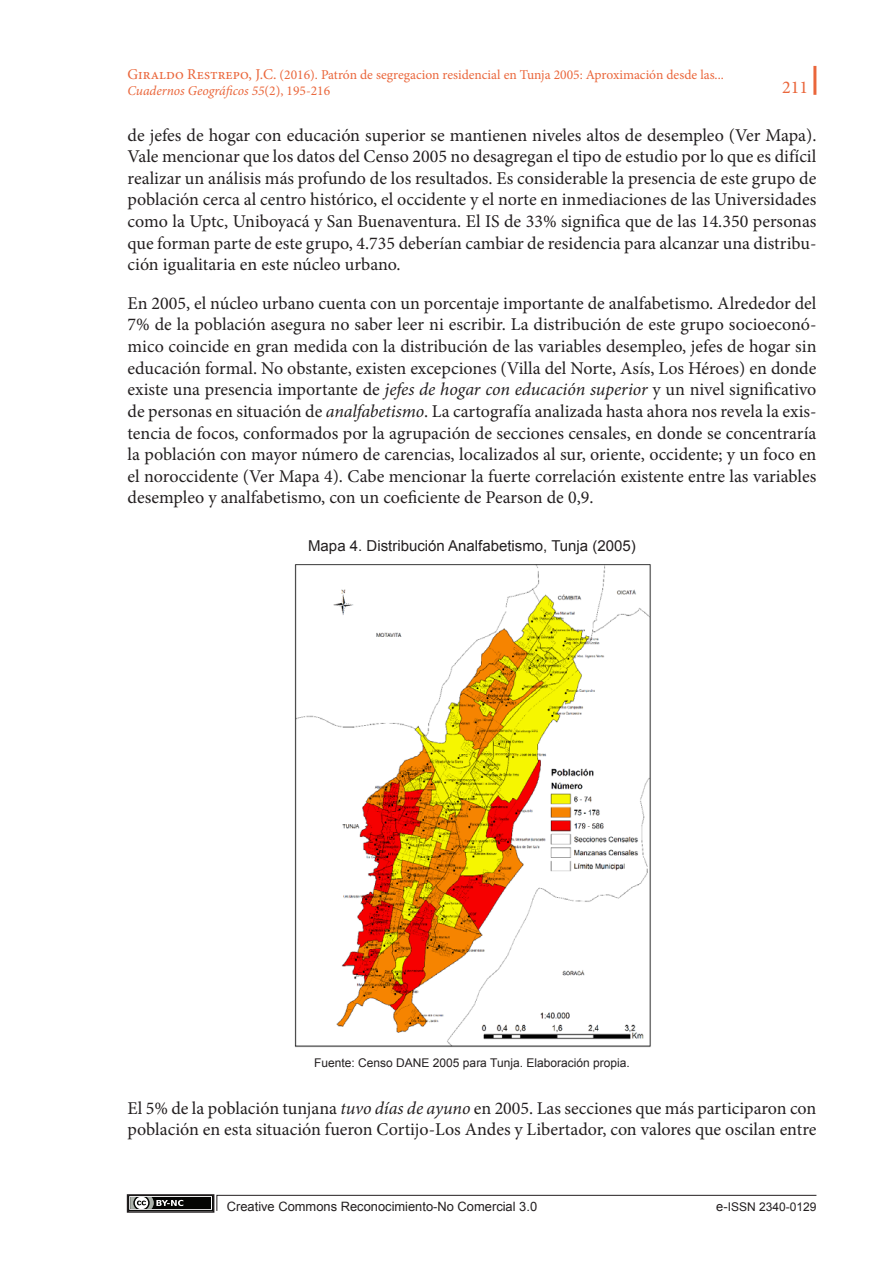
<style>
.page{position:relative;width:893px;height:1263px;background:#fff}
.page>*{position:absolute;margin:0;border:0;box-sizing:border-box;transform-origin:0 0}
.t1{font:18px/21.6px "Minion Pro";color:#231f20;text-align:justify}
.t2{font:18px "Minion Pro";color:#ea663b}
.LEYENDAS{font:15px "Arial";color:#231f20}
.t3{font:13.5px/16.2px "Minion Pro";color:#ea663b}
.t4{font:12.9px "Arial";color:#231f20}
.Piesdefoto{font:12px "Arial";color:#231f20}
.s1{font-size:15px}
.s2{font-style:italic}
.s3{font-size:12.9px}
</style>
<div class="page">
<hr style="left:813px;top:66px;width:3px;height:29px;background:#ea663b">
<div style="left:130px;top:1197px;width:81px;height:12px;background:#040503"></div>
<svg style="left:130px;top:1197px;width:53px;height:12px"></svg>
<div style="left:127px;top:1194px;width:87px;height:19px;border:2px solid #231f20"></div>
<svg style="left:216px;top:1194px;width:601px;height:17px"></svg>
<img style="left:294px;top:564px;width:357px;height:484px">
<p class="t3" style="left:128px;top:66px;width:598px"><span class="s1">Giraldo Restrepo, J.C.</span> (2016). Patrón de segregacion residencial en Tunja 2005: Aproximación desde las...<br><span class="s2">Cuadernos Geográficos 55</span>(2), 195-216</p>
<p class="t1" style="left:128px;top:124px;width:690px">de jefes de hogar con educación superior se mantienen niveles altos de desempleo (Ver Mapa).<br>Vale mencionar que los datos del Censo 2005 no desagregan el tipo de estudio por lo que es difícil realizar un análisis más profundo de los resultados. Es considerable la presencia de este grupo de población cerca al centro histórico, el occidente y el norte en inmediaciones de las Universidades como la Uptc, Uniboyacá y San Buenaventura. El IS de 33% significa que de las 14.350 personas que forman parte de este grupo, 4.735 deberían cambiar de residencia para alcanzar una distribu&shy;ción igualitaria en este núcleo urbano.</p>
<p class="t1" style="left:128px;top:292px;width:690px">En 2005, el núcleo urbano cuenta con un porcentaje importante de analfabetismo. Alrededor del 7% de la población asegura no saber leer ni escribir. La distribución de este grupo socioeconó&shy;mico coincide en gran medida con la distribución de las variables desempleo, jefes de hogar sin educación formal. No obstante, existen excepciones (Villa del Norte, Asís, Los Héroes) en donde existe una presencia importante de <span class="s2">jefes de hogar con educación superior</span> y un nivel significativo de personas en situación de <span class="s2">analfabetismo</span>. La cartografía analizada hasta ahora nos revela la exis&shy;tencia de focos, conformados por la agrupación de secciones censales, en donde se concentraría la población con mayor número de carencias, localizados al sur, oriente, occidente; y un foco en el noroccidente (Ver Mapa 4). Cabe mencionar la fuerte correlación existente entre las variables desempleo y analfabetismo, con un coeficiente de Pearson de 0,9.</p>
<p class="LEYENDAS" style="left:308px;top:536px;width:329px">Mapa 4. Distribución Analfabetismo, Tunja (2005)</p>
<p class="t2" style="left:782px;top:75px;width:27px">211</p>
<p class="Piesdefoto" style="left:314px;top:1054px;width:317px">Fuente: Censo DANE 2005 para Tunja. Elaboración propia.</p>
<p class="t1" style="left:128px;top:1097px;width:690px">El 5% de la población tunjana <span class="s2">tuvo días de ayuno</span> en 2005. Las secciones que más participaron con población en esta situación fueron Cortijo-Los Andes y Libertador, con valores que oscilan entre</p>
<p class="t4" style="left:227px;top:1198px;width:312px">Creative Commons Reconocimiento-No Comercial 3.0</p>
<p class="Piesdefoto" style="left:716px;top:1199px;width:102px"><span class="s3">e-</span>ISSN 2340-0129</p>
</div>
